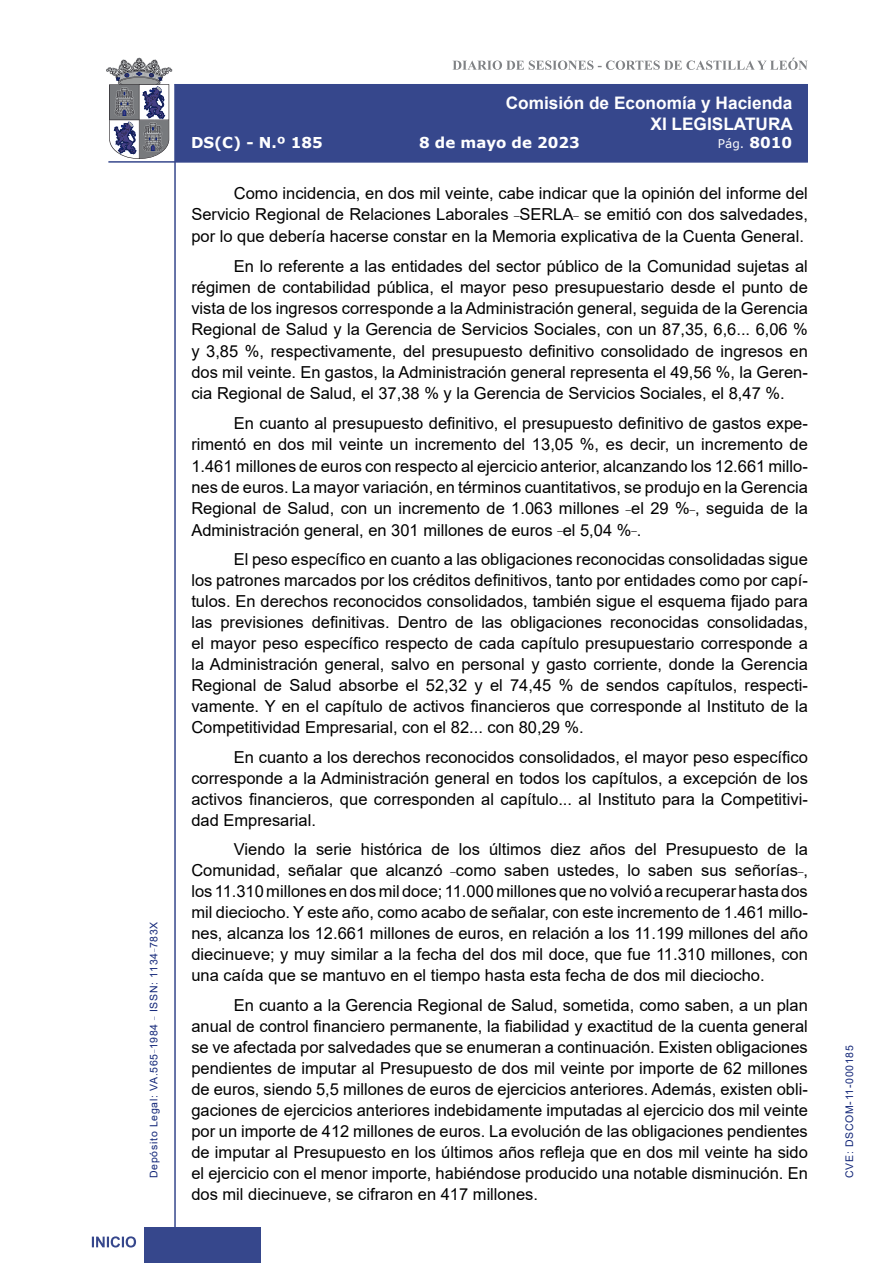
<style>
.page{position:relative;width:893px;height:1263px;background:#fff}
.page>*{position:absolute;margin:0;border:0;box-sizing:border-box;transform-origin:0 0}
.t1{font:700 17.25px/20.7px "Arial";color:#fff;text-align:right}
.t2{font:16.5px/21px "Arial";color:#000;text-align:justify}
.t3{font:700 15px "Verdana";color:#fff}
.t4{font:12px "Verdana";color:#fff}
.t5{font:10.5px "Arial";letter-spacing:.065em;color:#122678}
.s1{font-weight:700;font-size:15px}
</style>
<div class="page">
<svg style="left:452px;top:58px;width:356px;height:12px"></svg>
<hr style="left:174px;top:84px;width:2px;height:1179px;background:#36478c">
<div style="left:144px;top:1227px;width:117px;height:36px;background:#36478c"></div>
<div style="left:175px;top:84px;width:633px;height:78px;background:#36478c"></div>
<hr style="left:108px;top:161px;width:700px;height:2px;background:#36478c">
<svg style="left:92px;top:1236px;width:44px;height:11px"></svg>
<svg style="left:106px;top:58px;width:66px;height:101px"></svg>
<p class="t5" style="left:146px;top:1178px;width:258px;rotate:-90deg">Depósito Legal: VA.565<sup>_</sup>1984 <sup>_</sup> ISSN: 1134<sup>_</sup>783X</p>
<p class="t1" style="left:506px;top:93px;width:289px">Comisión de Economía y Hacienda<br>XI LEGISLATURA</p>
<p class="t3" style="left:191px;top:132px;width:133px">DS(C) - N.º 185</p>
<p class="t3" style="left:419px;top:132px;width:162px">8 de mayo de 2023</p>
<p class="t4" style="left:718px;top:135px;width:76px">Pág. <span class="s1">8010</span></p>
<p class="t2" style="left:191px;top:183px;width:618px;text-indent:43px">Como incidencia, en dos mil veinte, cabe indicar que la opinión del informe del Servicio Regional de Relaciones Laborales <sup>_</sup>SERLA<sup>_</sup> se emitió con dos salvedades, por lo que debería hacerse constar en la Memoria explicativa de la Cuenta General.</p>
<p class="t2" style="left:191px;top:255px;width:618px;text-indent:43px">En lo referente a las entidades del sector público de la Comunidad sujetas al régimen de contabilidad pública, el mayor peso presupuestario desde el punto de vista de los ingresos corresponde a la Administración general, seguida de la Gerencia Regional de Salud y la Gerencia de Servicios Sociales, con un 87,35, 6,6... 6,06 % y 3,85 %, respectivamente, del presupuesto definitivo consolidado de ingresos en dos mil veinte. En gastos, la Administración general representa el 49,56 %, la Geren&shy;cia Regional de Salud, el 37,38 % y la Gerencia de Servicios Sociales, el 8,47 %.</p>
<p class="t2" style="left:191px;top:413px;width:618px;text-indent:43px">En cuanto al presupuesto definitivo, el presupuesto definitivo de gastos expe&shy;rimentó en dos mil veinte un incremento del 13,05 %, es decir, un incremento de 1.461 millones de euros con respecto al ejercicio anterior, alcanzando los 12.661 millo&shy;nes de euros. La mayor variación, en términos cuantitativos, se produjo en la Gerencia Regional de Salud, con un incremento de 1.063 millones <sup>_</sup>el 29 %<sup>_</sup>, seguida de la Administración general, en 301 millones de euros <sup>_</sup>el 5,04 %<sup>_</sup>.</p>
<p class="t2" style="left:191px;top:549px;width:618px;text-indent:43px">El peso específico en cuanto a las obligaciones reconocidas consolidadas sigue los patrones marcados por los créditos definitivos, tanto por entidades como por capí&shy;tulos. En derechos reconocidos consolidados, también sigue el esquema fijado para las previsiones definitivas. Dentro de las obligaciones reconocidas consolidadas, el mayor peso específico respecto de cada capítulo presupuestario corresponde a la Administración general, salvo en personal y gasto corriente, donde la Gerencia Regional de Salud absorbe el 52,32 y el 74,45 % de sendos capítulos, respecti&shy;vamente. Y en el capítulo de activos financieros que corresponde al Instituto de la Competitividad Empresarial, con el 82... con 80,29 %.</p>
<p class="t2" style="left:191px;top:746px;width:618px;text-indent:43px">En cuanto a los derechos reconocidos consolidados, el mayor peso específico corresponde a la Administración general en todos los capítulos, a excepción de los activos financieros, que corresponden al capítulo... al Instituto para la Competitivi&shy;dad Empresarial.</p>
<p class="t2" style="left:191px;top:839px;width:618px;text-indent:43px">Viendo la serie histórica de los últimos diez años del Presupuesto de la Comunidad, señalar que alcanzó <sup>_</sup>como saben ustedes, lo saben sus señorías<sup>_</sup>, los 11.310 millones en dos mil doce; 11.000 millones que no volvió a recuperar hasta dos mil dieciocho. Y este año, como acabo de señalar, con este incremento de 1.461 millo&shy;nes, alcanza los 12.661 millones de euros, en relación a los 11.199 millones del año diecinueve; y muy similar a la fecha del dos mil doce, que fue 11.310 millones, con una caída que se mantuvo en el tiempo hasta esta fecha de dos mil dieciocho.</p>
<p class="t2" style="left:191px;top:994px;width:618px;text-indent:43px">En cuanto a la Gerencia Regional de Salud, sometida, como saben, a un plan anual de control financiero permanente, la fiabilidad y exactitud de la cuenta general se ve afectada por salvedades que se enumeran a continuación. Existen obligaciones pendientes de imputar al Presupuesto de dos mil veinte por importe de 62 millones de euros, siendo 5,5 millones de euros de ejercicios anteriores. Además, existen obli&shy;gaciones de ejercicios anteriores indebidamente imputadas al ejercicio dos mil veinte por un importe de 412 millones de euros. La evolución de las obligaciones pendientes de imputar al Presupuesto en los últimos años refleja que en dos mil veinte ha sido el ejercicio con el menor importe, habiéndose producido una notable disminución. En dos mil diecinueve, se cifraron en 417 millones.</p>
<p class="t5" style="left:842px;top:1178px;width:134px;rotate:-90deg">CVE: DSCOM-11-000185</p>
</div>
